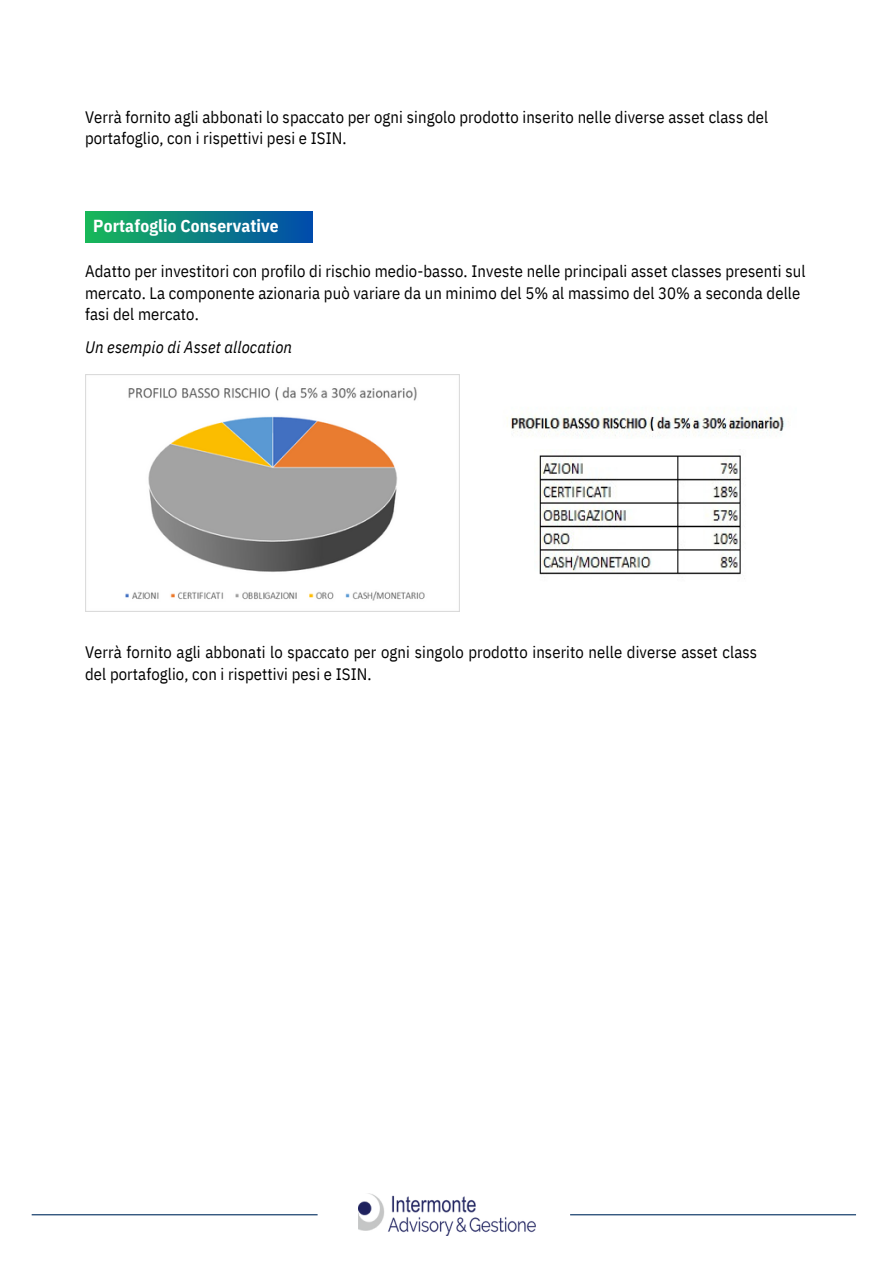
<style>
.page{position:relative;width:893px;height:1264px;background:#fff}
.page>*{position:absolute;margin:0;border:0;box-sizing:border-box;transform-origin:0 0}
.t1{font:700 17.4px "IBM Plex Sans Cond";letter-spacing:.005em;color:#fff}
.t2{font:16.5px/21.3px "IBM Plex Sans Cond";letter-spacing:.005em;color:#000}
.t3{font:italic 16.5px "IBM Plex Sans Cond";letter-spacing:.005em;color:#000}
</style>
<div class="page">
<img style="left:85px;top:374px;width:375px;height:237px">
<img style="left:538px;top:455px;width:207px;height:124px">
<img style="left:507px;top:407px;width:282px;height:30px">
<img style="left:358px;top:1193px;width:177px;height:42px">
<hr style="left:32px;top:1214px;width:285px;height:1px;background:#002d5f">
<hr style="left:570px;top:1214px;width:286px;height:1px;background:#002d5f">
<div style="left:85px;top:212px;width:228px;height:30px;background:linear-gradient(to right,#18b858,#004bac)"></div>
<p class="t2" style="left:85px;top:106px;width:684px">Verrà fornito agli abbonati lo spaccato per ogni singolo prodotto inserito nelle diverse asset class del portafoglio, con i rispettivi pesi e ISIN.</p>
<p class="t1" style="left:93px;top:214px;width:187px">Portafoglio Conservative</p>
<h1 class="t2" style="left:85px;top:260px;width:722px">Adatto per investitori con profilo di rischio medio-basso. Investe nelle principali asset classes presenti sul</h1>
<p class="t2" style="left:85px;top:282px;width:716px">mercato. La componente azionaria può variare da un minimo del 5% al massimo del 30% a seconda delle</p>
<p class="t2" style="left:85px;top:303px;width:115px">fasi del mercato.</p>
<p class="t3" style="left:85px;top:336px;width:208px">Un esempio di Asset allocation</p>
<p class="t2" style="left:85px;top:641px;width:673px">Verrà fornito agli abbonati lo spaccato per ogni singolo prodotto inserito nelle diverse asset class del portafoglio, con i rispettivi pesi e ISIN.</p>
</div>
